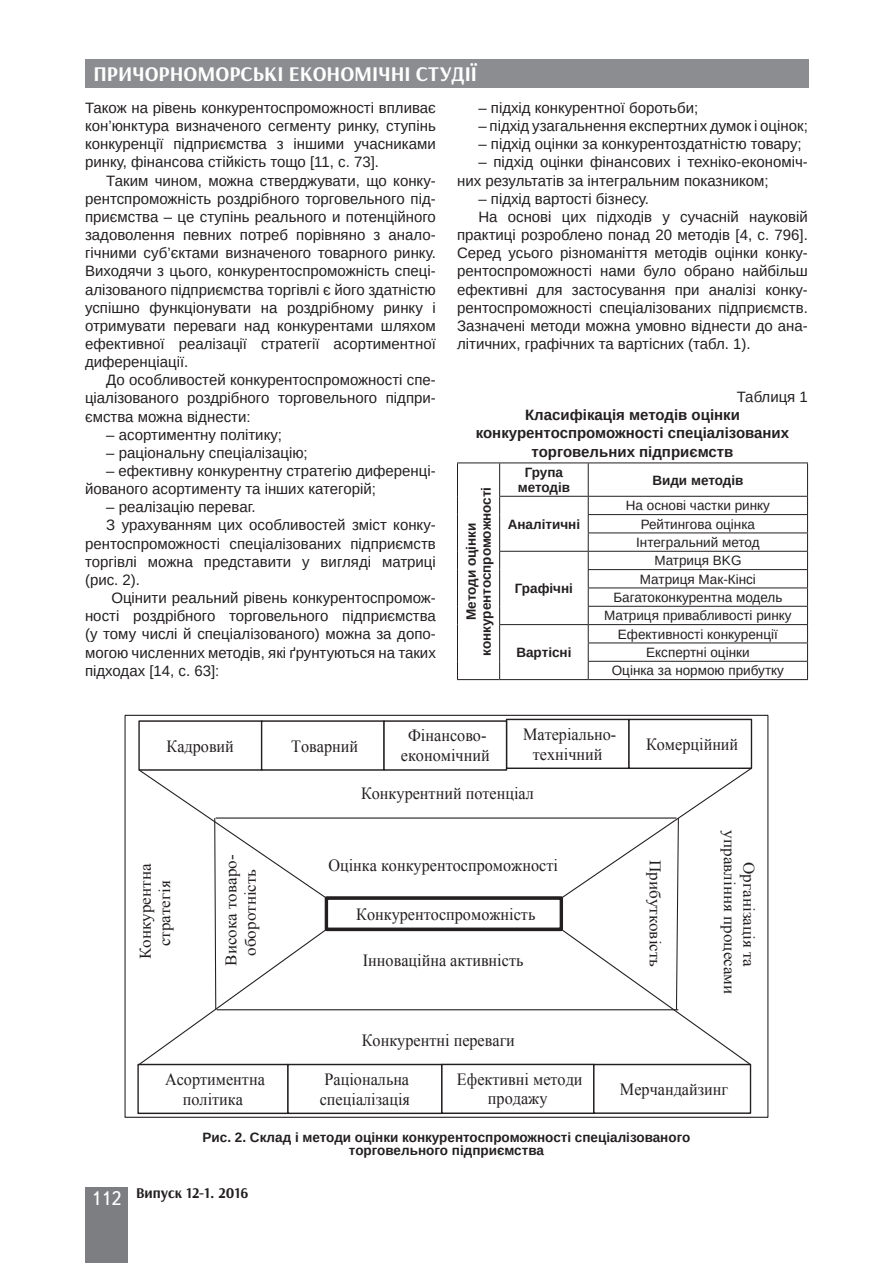
<style>
.page{position:relative;width:893px;height:1263px;background:#fff}
.page>*{position:absolute;margin:0;border:0;box-sizing:border-box;transform-origin:0 0}
.t1{font:700 21px "Arsenal";color:#fff}
.t2{font:17.1px/19.6px "Times New Roman";color:#231f20;text-align:center;scale:.95 1}
.t3{font:16.2px/19px "Times New Roman";color:#231f20;text-align:center;scale:1.06 1}
.Текст_основной_GREP{font:15px/18.1px "Arimo";color:#231f20;text-align:justify}
.Таблица_подпись{font:700 15px/18.1px "Arimo";color:#231f20;text-align:center}
.t4{font:700 15px "Arsenal";color:#231f20}
.Таблица_текст{font:13.5px "Arimo";color:#231f20}
.Рисунок{font:700 13.5px/13.5px "Arimo";color:#231f20;text-align:center}
.Таблица_шапка{font:700 13.5px/15px "Arimo";color:#231f20;text-align:center}
.Таблица_текст-2{font:700 13.5px "Arimo";color:#231f20}
.s1{font-family:"Ukrainian Text";font-weight:400;font-size:19.5px;color:#fff}
</style>
<div class="page">
<div style="left:85px;top:59px;width:723px;height:29px;background:#8b8d90"></div>
<div style="left:85px;top:1186px;width:43px;height:76px;background:#7c7e81"></div>
<div style="left:137px;top:1064px;width:152px;height:50px;border:1px solid #231f20"></div>
<div style="left:287px;top:1064px;width:156px;height:50px;border:1px solid #231f20"></div>
<div style="left:441px;top:1064px;width:154px;height:50px;border:1px solid #231f20"></div>
<div style="left:593px;top:1064px;width:158px;height:50px;border:1px solid #231f20"></div>
<div style="left:138px;top:720px;width:124px;height:51px;border:1px solid #231f20"></div>
<img style="left:260px;top:726px;width:1px;height:39px">
<div style="left:261px;top:720px;width:124px;height:51px;border:1px solid #231f20"></div>
<div style="left:506px;top:719px;width:124px;height:50px;border:1px solid #231f20"></div>
<img style="left:507px;top:724px;width:1px;height:39px">
<div style="left:628px;top:719px;width:124px;height:50px;border:1px solid #231f20"></div>
<img style="left:750px;top:724px;width:1px;height:39px">
<div style="left:383px;top:720px;width:124px;height:51px;border:1px solid #231f20"></div>
<img style="left:505px;top:726px;width:1px;height:39px">
<div style="left:325px;top:896px;width:238px;height:35px;border:3px solid #231f20"></div>
<img style="left:328px;top:904px;width:232px;height:19px">
<svg style="left:138px;top:768px;width:190px;height:298px"></svg>
<hr style="left:216px;top:817px;width:460px;height:1px;background:#231f20">
<svg style="left:560px;top:767px;width:193px;height:299px"></svg>
<hr style="left:217px;top:1009px;width:461px;height:1px;background:#231f20">
<hr style="left:457px;top:462px;width:43px;height:1px;background:#231f20">
<hr style="left:457px;top:463px;width:1px;height:33px;background:#231f20">
<hr style="left:500px;top:462px;width:88px;height:1px;background:#231f20">
<hr style="left:499px;top:463px;width:1px;height:33px;background:#231f20">
<hr style="left:588px;top:462px;width:220px;height:1px;background:#231f20">
<hr style="left:588px;top:463px;width:1px;height:33px;background:#231f20">
<hr style="left:807px;top:463px;width:1px;height:33px;background:#231f20">
<hr style="left:499px;top:496px;width:89px;height:1px;background:#231f20">
<hr style="left:588px;top:496px;width:220px;height:1px;background:#231f20">
<hr style="left:588px;top:514px;width:220px;height:1px;background:#231f20">
<hr style="left:588px;top:532px;width:220px;height:1px;background:#231f20">
<hr style="left:499px;top:551px;width:89px;height:1px;background:#231f20">
<hr style="left:588px;top:551px;width:220px;height:1px;background:#231f20">
<hr style="left:588px;top:569px;width:220px;height:1px;background:#231f20">
<hr style="left:588px;top:587px;width:220px;height:1px;background:#231f20">
<hr style="left:588px;top:606px;width:220px;height:1px;background:#231f20">
<hr style="left:499px;top:624px;width:89px;height:1px;background:#231f20">
<hr style="left:588px;top:624px;width:220px;height:1px;background:#231f20">
<hr style="left:588px;top:642px;width:220px;height:1px;background:#231f20">
<svg style="left:457px;top:496px;width:1px;height:183px"></svg>
<svg style="left:499px;top:497px;width:1px;height:182px"></svg>
<hr style="left:588px;top:661px;width:220px;height:1px;background:#231f20">
<svg style="left:588px;top:497px;width:1px;height:182px"></svg>
<svg style="left:807px;top:497px;width:1px;height:182px"></svg>
<hr style="left:457px;top:679px;width:43px;height:1px;background:#231f20">
<hr style="left:500px;top:679px;width:88px;height:1px;background:#231f20">
<hr style="left:588px;top:679px;width:220px;height:1px;background:#231f20">
<h1 class="t1" style="left:94px;top:61px;width:385px">ПРИЧОРНОМОРСЬКІ ЕКОНОМІЧНІ СТУДІЇ</h1>
<p class="Текст_основной_GREP" style="left:85px;top:99px;width:352px">Також на рівень конкурентоспроможності впливає кон’юнктура визначеного сегменту ринку, ступінь конкуренції підприємства з іншими учасниками ринку, фінансова стійкість тощо [11, c. 73].</p>
<p class="Текст_основной_GREP" style="left:85px;top:171px;width:352px;text-indent:21px">Таким чином, можна стверджувати, що конку&shy;рентспроможність роздрібного торговельного під&shy;приємства – це ступінь реального и потенційного задоволення певних потреб порівняно з анало&shy;гічними суб’єктами визначеного товарного ринку.<br>Виходячи з цього, конкурентоспроможність спеці&shy;алізованого підприємства торгівлі є його здатністю успішно функціонувати на роздрібному ринку і отримувати переваги над конкурентами шляхом ефективної реалізації стратегії асортиментної диференціації.</p>
<p class="Текст_основной_GREP" style="left:85px;top:371px;width:352px;text-indent:21px">До особливостей конкурентоспроможності спе&shy;ціалізованого роздрібного торговельного підпри&shy;ємства можна віднести:</p>
<p class="Текст_основной_GREP" style="left:106px;top:426px;width:177px">– асортиментну політику;</p>
<p class="Текст_основной_GREP" style="left:106px;top:444px;width:203px">– раціональну спеціалізацію;</p>
<p class="Текст_основной_GREP" style="left:85px;top:462px;width:352px;text-indent:21px">– ефективну конкурентну стратегію диференці&shy;йованого асортименту та інших категорій;</p>
<p class="Текст_основной_GREP" style="left:106px;top:498px;width:151px">– реалізацію переваг.</p>
<p class="Текст_основной_GREP" style="left:85px;top:516px;width:352px;text-indent:21px">З урахуванням цих особливостей зміст конку&shy;рентоспроможності спеціалізованих підприємств торгівлі можна представити у вигляді матриці (рис. 2).</p>
<p class="Текст_основной_GREP" style="left:85px;top:589px;width:352px;text-indent:26px">Оцінити реальний рівень конкурентоспромож&shy;ності роздрібного торговельного підприємства (у тому числі й спеціалізованого) можна за допо&shy;могою численних методів, які ґрунтуються на таких підходах [14, c. 63]:</p>
<p class="Текст_основной_GREP" style="left:478px;top:99px;width:221px">– підхід конкурентної боротьби;</p>
<p class="Текст_основной_GREP" style="left:478px;top:117px;width:331px">– підхід узагальнення експертних думок і оцінок;</p>
<p class="Текст_основной_GREP" style="left:478px;top:135px;width:325px">– підхід оцінки за конкурентоздатністю товару;</p>
<p class="Текст_основной_GREP" style="left:457px;top:153px;width:352px;text-indent:21px">– підхід оцінки фінансових і техніко-економіч&shy;них результатів за інтегральним показником;</p>
<p class="Текст_основной_GREP" style="left:478px;top:190px;width:172px">– підхід вартості бізнесу.</p>
<p class="Текст_основной_GREP" style="left:457px;top:208px;width:352px;text-indent:21px">На основі цих підходів у сучасній науковій практиці розроблено понад 20 методів [4, с. 796].<br>Серед усього різноманіття методів оцінки конку&shy;рентоспроможності нами було обрано найбільш ефективні для застосування при аналізі конку&shy;рентоспроможності спеціалізованих підприємств.<br>Зазначені методи можна умовно віднести до ана&shy;літичних, графічних та вартісних (табл. 1).</p>
<p class="Текст_основной_GREP" style="left:737px;top:388px;width:73px">Таблиця 1</p>
<p class="Таблица_подпись" style="left:476px;top:406px;width:315px">Класифікація методів оцінки конкурентоспроможності спеціалізованих торговельних підприємств</p>
<p class="Таблица_шапка" style="left:464px;top:656px;width:170px;rotate:-90deg">Методи оцінки конкурентоспроможності</p>
<p class="Таблица_шапка" style="left:518px;top:465px;width:54px">Група методів</p>
<p class="Таблица_шапка" style="left:652px;top:473px;width:93px">Види методів</p>
<p class="Таблица_текст-2" style="left:508px;top:515px;width:74px">Аналітичні</p>
<p class="Таблица_текст" style="left:626px;top:497px;width:146px">На основі частки ринку</p>
<p class="Таблица_текст" style="left:641px;top:515px;width:116px">Рейтингова оцінка</p>
<p class="Таблица_текст" style="left:636px;top:534px;width:125px">Інтегральний метод</p>
<p class="Таблица_текст" style="left:654px;top:552px;width:89px">Матриця BKG</p>
<p class="Таблица_текст" style="left:640px;top:570px;width:118px">Матриця Мак-Кінсі</p>
<p class="Таблица_текст" style="left:613px;top:589px;width:171px">Багатоконкурентна модель</p>
<p class="Таблица_текст" style="left:604px;top:607px;width:189px">Матриця привабливості ринку</p>
<p class="Таблица_текст-2" style="left:515px;top:579px;width:60px">Графічні</p>
<p class="Таблица_текст" style="left:618px;top:625px;width:161px">Ефективності конкуренції</p>
<p class="Таблица_текст" style="left:646px;top:644px;width:105px">Експертні оцінки</p>
<p class="Таблица_текст" style="left:612px;top:662px;width:174px">Оцінка за нормою прибутку</p>
<p class="Таблица_текст-2" style="left:516px;top:643px;width:57px">Вартісні</p>
<p class="t2" style="left:167px;top:736px;width:72px">Кадровий</p>
<p class="t2" style="left:291px;top:736px;width:72px">Товарний</p>
<p class="t2" style="left:401px;top:726px;width:95px">Фінансово&shy;економічний</p>
<p class="t2" style="left:523px;top:724px;width:100px">Матеріально&shy;технічний</p>
<p class="t2" style="left:646px;top:734px;width:99px">Комерційний</p>
<p class="t3" style="left:136px;top:959px;width:92px;rotate:-90deg">Конкурентна стратегія</p>
<p class="t3" style="left:221px;top:966px;width:107px;rotate:-90deg">Висока товаро&shy;оборотність</p>
<p class="t2" style="left:361px;top:783px;width:183px">Конкурентний потенціал</p>
<p class="t2" style="left:328px;top:855px;width:243px">Оцінка конкурентоспроможності</p>
<p class="t2" style="left:356px;top:904px;width:190px">Конкурентоспроможність</p>
<p class="t2" style="left:363px;top:950px;width:171px">Інноваційна активність</p>
<p class="t2" style="left:362px;top:1030px;width:163px">Конкурентні переваги</p>
<p class="t3" style="left:665px;top:860px;width:103px;rotate:90deg">Прибутковість</p>
<p class="t3" style="left:759px;top:830px;width:156px;rotate:90deg">Організація та управління процесами</p>
<p class="t2" style="left:165px;top:1069px;width:107px">Асортиментна політика</p>
<p class="t2" style="left:320px;top:1069px;width:96px;text-align:left">Раціональна спеціалізація</p>
<p class="t2" style="left:457px;top:1069px;width:134px">Ефективні методи продажу</p>
<p class="t2" style="left:620px;top:1079px;width:115px">Мерчандайзинг</p>
<p class="Рисунок" style="left:203px;top:1131px;width:489px">Рис. 2. Склад і методи оцінки конкурентоспроможності спеціалізованого торговельного підприємства</p>
<p class="t4" style="left:91px;top:1183px;width:159px"><span class="s1">112</span> Випуск 12-1. 2016</p>
</div>
